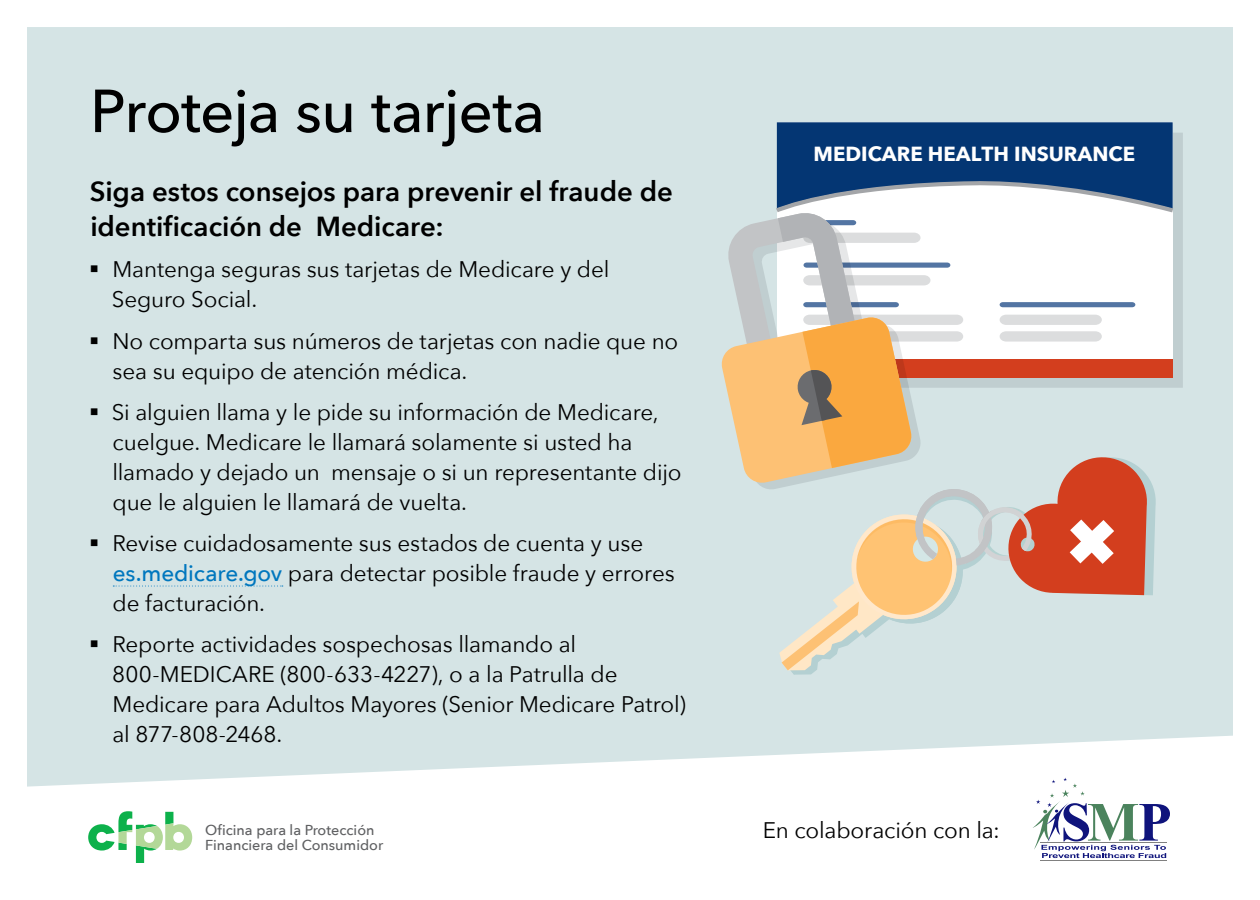
<style>
.page{position:relative;width:1260px;height:900px;background:#fff}
.page>*{position:absolute;margin:0;border:0;box-sizing:border-box;transform-origin:0 0}
.OA_Heading_1{font:500 60px "Avenir Next";letter-spacing:-.015em;color:#000}
.OA_Heading_3{font:600 27.5px/35px "Avenir Next";color:#000}
.OA_Paragraph{font:22.5px/30px "Avenir Next";letter-spacing:-.01em;color:#000}
.t1{font:700 20.38px "Avenir Next";color:#fff}
.t2{font:500 14.38px/15.1px "Avenir Next";color:#5f6062}
.s1{font-weight:500;color:#0077be}
</style>
<div class="page">
<div style="left:27px;top:27px;width:1206px;height:760px;background:#d5e4e5"></div>
<svg style="left:113px;top:586px;width:170px;height:1px"></svg>
<svg style="left:88px;top:811px;width:104px;height:52px"></svg>
<svg style="left:720px;top:122px;width:458px;height:553px"></svg>
<hr style="left:1041px;top:860px;width:126px;height:1px;background:#808080">
<svg style="left:1033px;top:778px;width:137px;height:80px"></svg>
<p class="OA_Heading_1" style="left:90px;top:60px;width:457px">Proteja su tarjeta</p>
<p class="OA_Heading_3" style="left:90px;top:173px;width:585px">Siga estos consejos para prevenir el fraude de identificación de Medicare:</p>
<p class="OA_Paragraph" style="left:112px;top:253px;width:499px;text-indent:-23px">▪ Mantenga seguras sus tarjetas de Medicare y del<br>Seguro Social.</p>
<p class="OA_Paragraph" style="left:113px;top:325px;width:567px;text-indent:-23px">▪ No comparta sus números de tarjetas con nadie que no sea su equipo de atención médica.</p>
<p class="OA_Paragraph" style="left:112px;top:396px;width:571px;text-indent:-23px">▪ Si alguien llama y le pide su información de Medicare, cuelgue. Medicare le llamará solamente si usted ha llamado y dejado un mensaje o si un representante dijo que le alguien le llamará de vuelta.</p>
<p class="OA_Paragraph" style="left:113px;top:527px;width:564px;text-indent:-23px">▪ Revise cuidadosamente sus estados de cuenta y use <span class="s1">es.medicare.gov</span> para detectar posible fraude y errores de facturación.</p>
<p class="OA_Paragraph" style="left:112px;top:628px;width:575px;text-indent:-23px">▪ Reporte actividades sospechosas llamando al 800-MEDICARE (800-633-4227), o a la Patrulla de Medicare para Adultos Mayores (Senior Medicare Patrol) al 877-808-2468.</p>
<p class="t1" style="left:813px;top:136px;width:323px">MEDICARE HEALTH INSURANCE</p>
<p class="t2" style="left:205px;top:822px;width:179px">Oficina para la Protección<br>Financiera del Consumidor</p>
<p class="OA_Paragraph" style="left:763px;top:815px;width:239px">En colaboración con la:</p>
</div>
